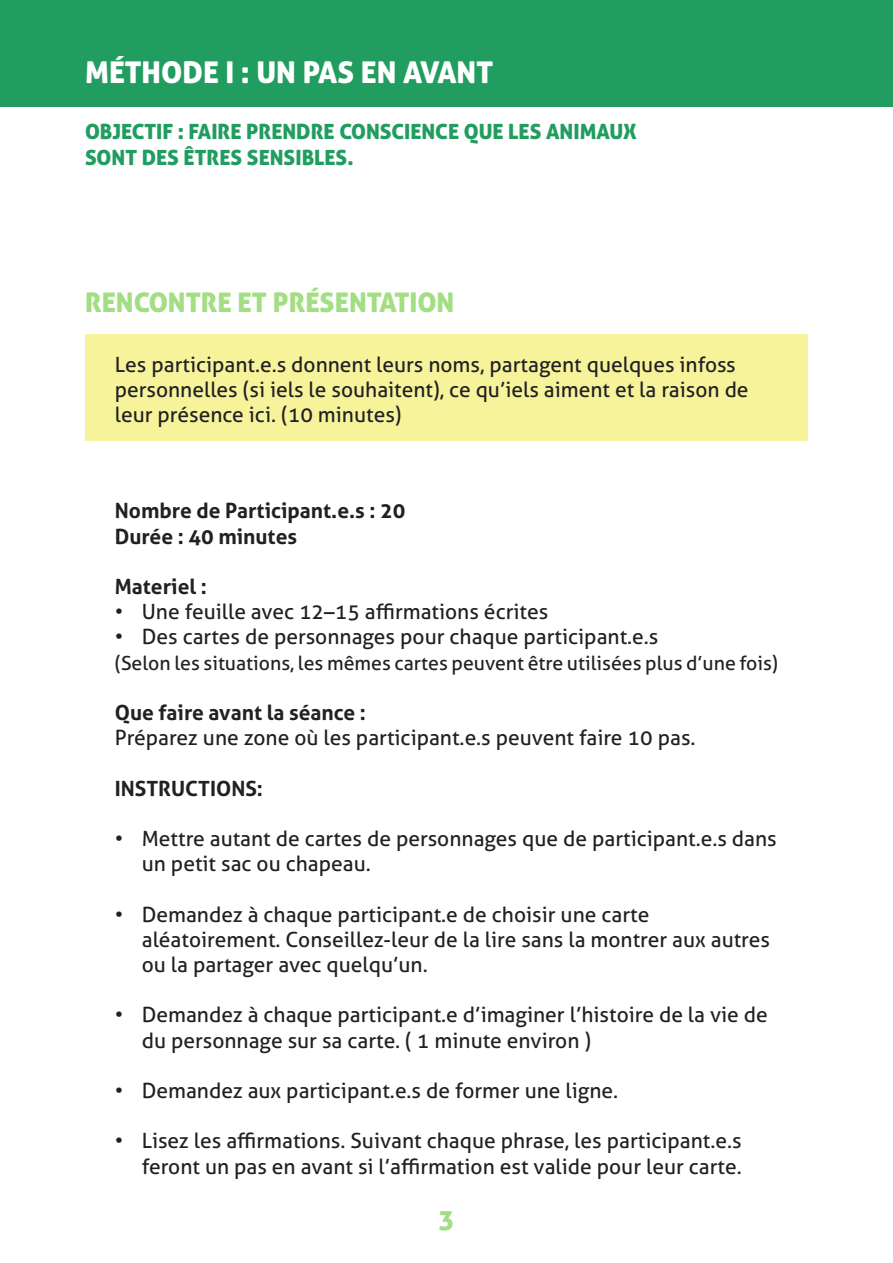
<style>
.page{position:relative;width:893px;height:1263px;background:#fff}
.page>*{position:absolute;margin:0;border:0;box-sizing:border-box;transform-origin:0 0}
.t1{font:30px "Aller Display";color:#fff}
.t2{font:27px "Aller Display";color:#a3de83}
.t3{font:21px/25.2px "Aller";color:#212125}
.t4{font:700 21px/25.2px "Aller";color:#212125}
.t5{font:21px/25.2px "Aller Display";color:#219d60}
.t6{font:19.5px "Aller";color:#212125}
</style>
<div class="page">
<div style="left:0;top:0;width:893px;height:106px;background:#219d60"></div>
<div style="left:85px;top:335px;width:723px;height:106px;background:#f7f39a"></div>
<h1 class="t1" style="left:85px;top:53px;width:410px">MÉTHODE I : UN PAS EN AVANT</h1>
<p class="t5" style="left:85px;top:119px;width:553px">OBJECTIF : FAIRE PRENDRE CONSCIENCE QUE LES ANIMAUX<br>SONT DES ÊTRES SENSIBLES.</p>
<p class="t2" style="left:85px;top:285px;width:371px">RENCONTRE ET PRÉSENTATION</p>
<p class="t3" style="left:115px;top:352px;width:635px">Les participant.e.s donnent leurs noms, partagent quelques infoss personnelles (si iels le souhaitent), ce qu’iels aiment et la raison de leur présence ici. (10 minutes)</p>
<p class="t4" style="left:115px;top:498px;width:292px">Nombre de Participant.e.s : 20<br>Durée : 40 minutes</p>
<p class="t4" style="left:115px;top:574px;width:94px">Materiel :</p>
<p class="t3" style="left:115px;top:599px;width:435px">• Une feuille avec 12–15 affirmations écrites</p>
<p class="t3" style="left:115px;top:624px;width:545px">• Des cartes de personnages pour chaque participant.e.s</p>
<p class="t6" style="left:115px;top:651px;width:665px">(Selon les situations, les mêmes cartes peuvent être utilisées plus d’une fois)</p>
<p class="t4" style="left:115px;top:700px;width:253px">Que faire avant la séance :</p>
<p class="t3" style="left:115px;top:725px;width:582px">Préparez une zone où les participant.e.s peuvent faire 10 pas.</p>
<p class="t4" style="left:115px;top:775px;width:150px">Instructions:</p>
<p class="t3" style="left:142px;top:826px;width:636px;text-indent:-27px">• Mettre autant de cartes de personnages que de participant.e.s dans un petit sac ou chapeau.</p>
<p class="t3" style="left:142px;top:901px;width:630px;text-indent:-27px">• Demandez à chaque participant.e de choisir une carte aléatoirement. Conseillez-leur de la lire sans la montrer aux autres ou la partager avec quelqu’un.</p>
<p class="t3" style="left:142px;top:1002px;width:628px;text-indent:-27px">• Demandez à chaque participant.e d’imaginer l’histoire de la vie de du personnage sur sa carte. ( 1 minute environ )</p>
<p class="t3" style="left:115px;top:1078px;width:505px">• Demandez aux participant.e.s de former une ligne.</p>
<p class="t3" style="left:115px;top:1128px;width:628px;text-align:right">• Lisez les affirmations. Suivant chaque phrase, les participant.e.s feront un pas en avant si l’affirmation est valide pour leur carte.</p>
<p class="t2" style="left:439px;top:1202px;width:16px">3</p>
</div>
